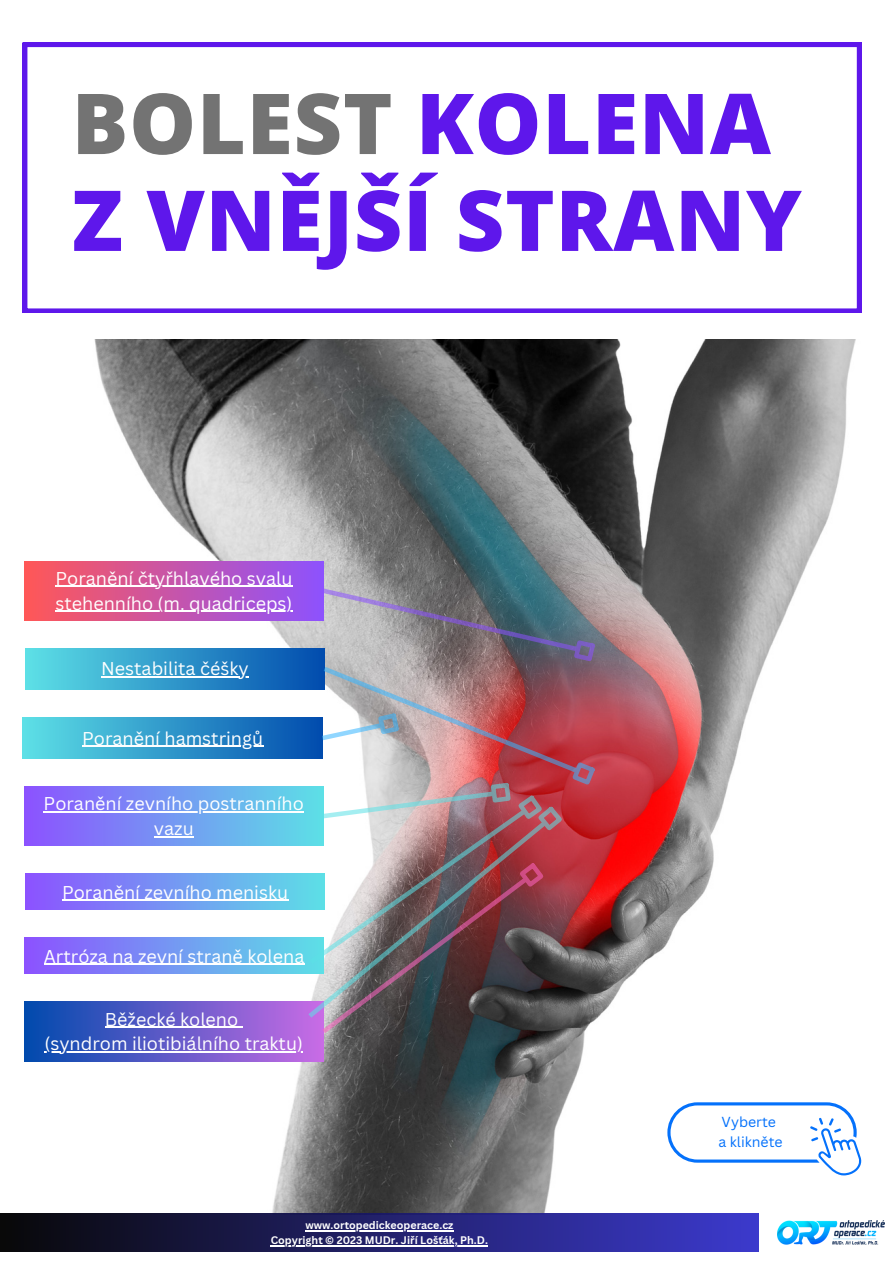
<style>
.page{position:relative;width:894px;height:1264px;background:#fff}
.page>*{position:absolute;margin:0;border:0;box-sizing:border-box;transform-origin:0 0}
.t1{font:800 84px "Open Sans";letter-spacing:.01em;color:#5e17eb}
.t2{font:800 84px "Open Sans";letter-spacing:.01em;color:#737373}
.t3{font:18px/24.8px "Canva Sans";color:#fff}
.t4{font:14.1px "Canva Sans";color:#0471fb}
.t5{font:700 10.65px/14.7px "Canva Sans";color:#fff;text-align:center}
.s1{color:#5e17eb}
</style>
<div class="page">
<img style="left:22px;top:339px;width:840px;height:875px">
<svg style="left:23px;top:43px;width:838px;height:270px"></svg>
<div style="left:24px;top:1001px;width:299px;height:60px;background:linear-gradient(to right,#034dae,#cb6ee6)"></div>
<hr style="left:105px;top:1026px;width:133px;height:1px;background:#fff">
<hr style="left:45px;top:1051px;width:258px;height:1px;background:#fff">
<svg style="left:25px;top:561px;width:298px;height:59px;background:#c957a8"></svg>
<hr style="left:55px;top:586px;width:237px;height:1px;background:#fff">
<hr style="left:55px;top:610px;width:237px;height:2px;background:#fff">
<div style="left:25px;top:648px;width:299px;height:41px;background:linear-gradient(to right,#5de0e6,#014cae)"></div>
<hr style="left:101px;top:676px;width:147px;height:1px;background:#fff">
<div style="left:25px;top:873px;width:300px;height:36px;background:linear-gradient(to right,#8c52ff,#5ddfe6)"></div>
<hr style="left:62px;top:899px;width:226px;height:1px;background:#fff">
<div style="left:25px;top:937px;width:298px;height:36px;background:linear-gradient(to right,#8c52ff,#5ddfe6)"></div>
<hr style="left:44px;top:963px;width:260px;height:1px;background:#fff">
<svg style="left:24px;top:786px;width:281px;height:59px;background:#7896f3"></svg>
<hr style="left:44px;top:811px;width:260px;height:1px;background:#fff">
<hr style="left:154px;top:836px;width:40px;height:1px;background:#fff">
<div style="left:23px;top:717px;width:299px;height:41px;background:linear-gradient(to right,#5de0e6,#014cae)"></div>
<hr style="left:82px;top:745px;width:181px;height:1px;background:#fff">
<img style="left:305px;top:585px;width:291px;height:452px">
<svg style="left:667px;top:1102px;width:194px;height:73px"></svg>
<div style="left:0;top:1213px;width:758px;height:37px;background:linear-gradient(to right,#0b0b0a,#3e3cce)"></div>
<hr style="left:305px;top:1230px;width:148px;height:1px;background:#fff">
<hr style="left:271px;top:1244px;width:217px;height:2px;background:#fff">
<img style="left:777px;top:1220px;width:107px;height:24px">
<p class="t2" style="left:72px;top:64px;width:700px">BOLEST <span class="s1">KOLENA</span></p>
<p class="t1" style="left:72px;top:161px;width:731px">Z VNĚJŠÍ STRANY</p>
<p class="t3" style="left:55px;top:565px;width:238px">Poranění čtyřhlavého svalu stehenního (m. quadriceps)</p>
<p class="t3" style="left:101px;top:656px;width:149px">Nestabilita čéšky</p>
<p class="t3" style="left:82px;top:725px;width:182px">Poranění hamstringů</p>
<p class="t3" style="left:44px;top:791px;width:262px;text-align:center">Poranění zevního postranního vazu</p>
<p class="t3" style="left:62px;top:879px;width:227px">Poranění zevního menisku</p>
<p class="t3" style="left:44px;top:943px;width:262px">Artróza na zevní straně kolena</p>
<p class="t3" style="left:105px;top:1006px;width:135px">Běžecké koleno</p>
<p class="t3" style="left:45px;top:1031px;width:260px">(syndrom iliotibiálního traktu)</p>
<p class="t5" style="left:271px;top:1217px;width:218px">www.ortopedickeoperace.cz<br>Copyright © 2023 MUDr. Jiří Lošťák, Ph.D.</p>
<p class="t4" style="left:721px;top:1112px;width:56px">Vyberte</p>
<p class="t4" style="left:718px;top:1131px;width:66px">a klikněte</p>
</div>
